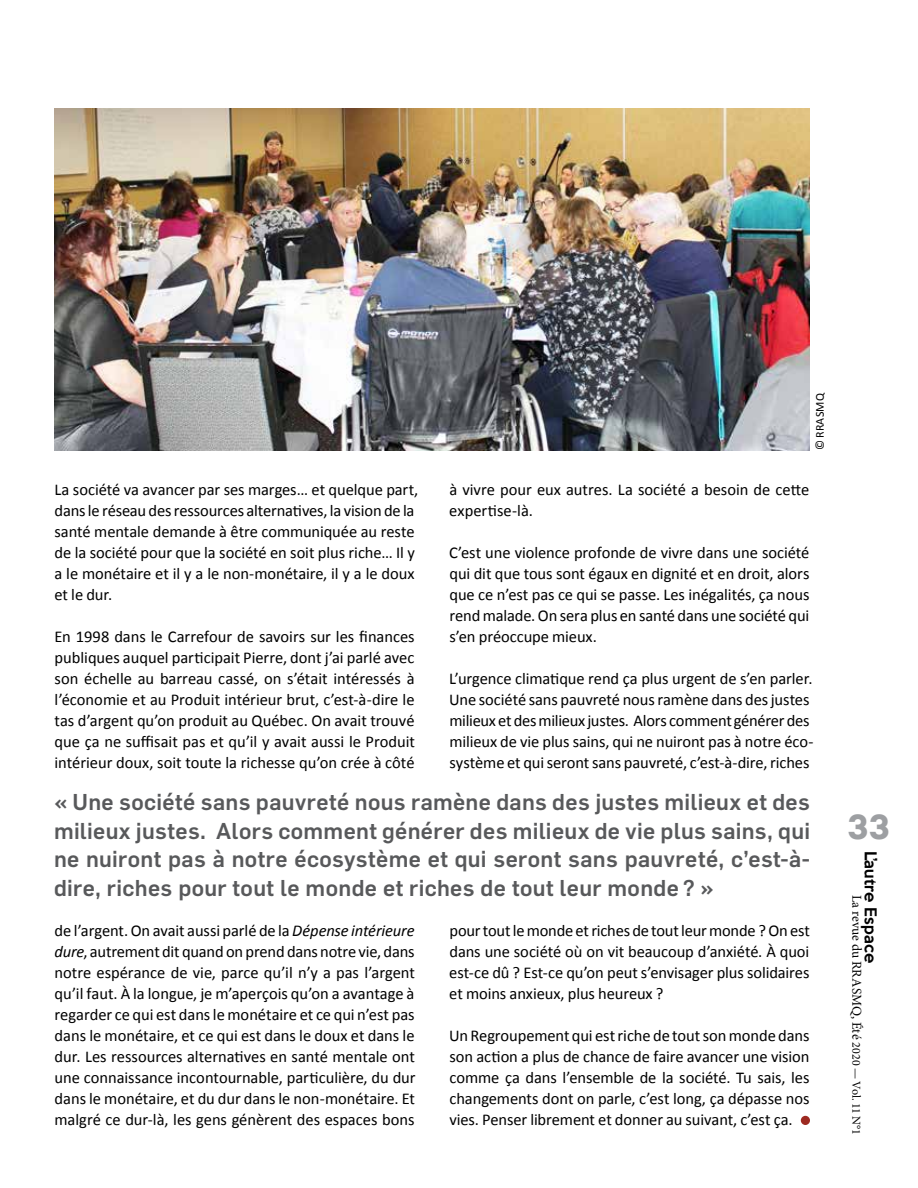
<style>
.page{position:relative;width:918px;height:1188px;background:#fff}
.page>*{position:absolute;margin:0;border:0;box-sizing:border-box;transform-origin:0 0}
.t1{font:700 36px "Campton";color:#9d9fa2}
.t2{font:500 22.5px/28.5px "Flama";letter-spacing:.015em;color:#58595b;text-align:justify}
.t3{font:16.5px/21px "Calibri";letter-spacing:-.005em;color:#000;text-align:justify}
.t4{font:500 15px "Keep Calm";letter-spacing:.015em;color:#000}
.t5{font:13.5px "Minion Pro";color:#000}
.t6{font:12px "Calibri";letter-spacing:.01em;color:#000}
.s1{font-style:italic}
.s2{font-style:inherit}
.s3{font-size:12px}
</style>
<div class="page">
<div style="left:801px;top:1116px;width:9px;height:9px;background:#9d2a21;border-radius:50%"></div>
<img style="left:54px;top:108px;width:756px;height:342px">
<p class="t3" style="left:54px;top:479px;width:365px;text-align:left">La société va avancer par ses marges… et quelque part, dans le réseau des ressources alternatives, la vision de la santé mentale demande à être communiquée au reste de la société pour que la société en soit plus riche… Il y a le monétaire et il y a le non-monétaire, il y a le doux et le dur.</p>
<p class="t3" style="left:54px;top:626px;width:362px">En 1998 dans le Carrefour de savoirs sur les finances publiques auquel participait Pierre, dont j’ai parlé avec son échelle au barreau cassé, on s’était intéressés à l’économie et au Produit intérieur brut, c’est-à-dire le tas d’argent qu’on produit au Québec. On avait trouvé que ça ne suffisait pas et qu’il y avait aussi le Produit intérieur doux, soit toute la richesse qu’on crée à côté</p>
<p class="t6" style="left:812px;top:450px;width:59px;rotate:-90deg">© RRASMQ</p>
<p class="t3" style="left:449px;top:479px;width:362px">à vivre pour eux autres. La société a besoin de cette expertise-là.</p>
<p class="t3" style="left:449px;top:542px;width:362px">C’est une violence profonde de vivre dans une société qui dit que tous sont égaux en dignité et en droit, alors que ce n’est pas ce qui se passe. Les inégalités, ça nous rend malade. On sera plus en santé dans une société qui s’en préoccupe mieux.</p>
<p class="t3" style="left:449px;top:668px;width:366px;text-align:left">L’urgence climatique rend ça plus urgent de s’en parler.<br>Une société sans pauvreté nous ramène dans des justes milieux et des milieux justes. Alors comment générer des milieux de vie plus sains, qui ne nuiront pas à notre éco&shy;système et qui seront sans pauvreté, c’est-à-dire, riches</p>
<p class="t2" style="left:54px;top:786px;width:758px">« Une société sans pauvreté nous ramène dans des justes milieux et des milieux justes. Alors comment générer des milieux de vie plus sains, qui ne nuiront pas à notre écosystème et qui seront sans pauvreté, c’est-à&shy;dire, riches pour tout le monde et riches de tout leur monde ? »</p>
<p class="t3" style="left:55px;top:920px;width:363px">de l’argent. On avait aussi parlé de la <span class="s1">Dépense intérieure dure</span>, autrement dit quand on prend dans notre vie, dans notre espérance de vie, parce qu’il n’y a pas l’argent qu’il faut. À la longue, je m’aperçois qu’on a avantage à regarder ce qui est dans le monétaire et ce qui n’est pas dans le monétaire, et ce qui est dans le doux et dans le dur. Les ressources alternatives en santé mentale ont une connaissance incontournable, particulière, du dur dans le monétaire, et du dur dans le non-monétaire. Et malgré ce dur-là, les gens génèrent des espaces bons</p>
<p class="t3" style="left:449px;top:920px;width:362px">pour tout le monde et riches de tout leur monde ? On est dans une société où on vit beaucoup d’anxiété. À quoi est-ce dû ? Est-ce qu’on peut s’envisager plus solidaires et moins anxieux, plus heureux ?</p>
<p class="t3" style="left:449px;top:1025px;width:362px">Un Regroupement qui est riche de tout son monde dans son action a plus de chance de faire avancer une vision comme ça dans l’ensemble de la société. Tu sais, les changements dont on parle, c’est long, ça dépasse nos vies. Penser librement et donner au suivant, c’est ça.</p>
<h1 class="t1" style="left:848px;top:803px;width:43px">33</h1>
<p class="t4" style="left:884px;top:850px;width:114px;rotate:90deg"><span class="s2">L’</span>autre Espace</p>
<p class="t5" style="left:866px;top:895px;width:242px;rotate:90deg">La revue du RRASMQ, Été <span class="s3">2020 — Vol. 11 N°1</span></p>
</div>
